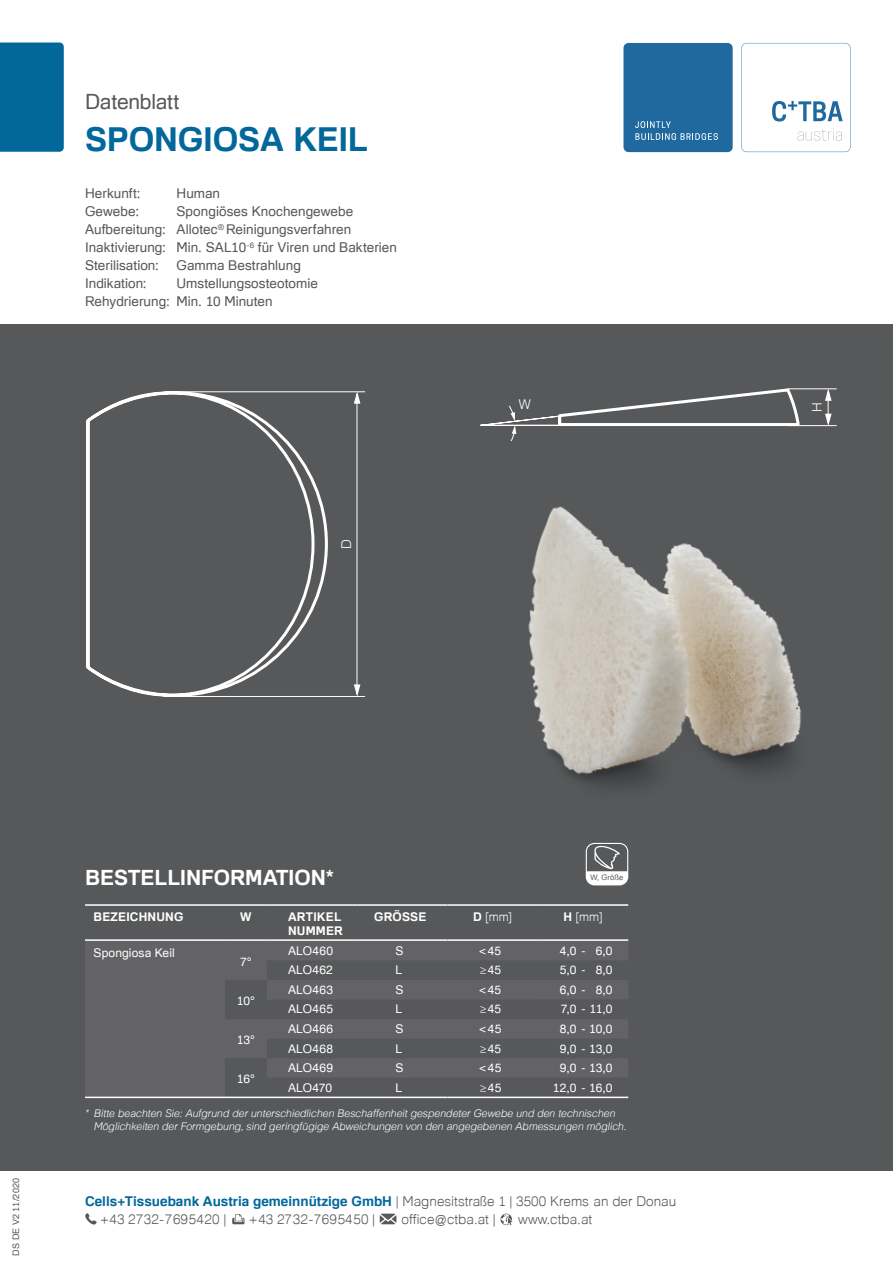
<style>
.page{position:relative;width:893px;height:1263px;background:#fff}
.page>*{position:absolute;margin:0;border:0;box-sizing:border-box;transform-origin:0 0}
.t1{font:700 33px "Familiar Pro";letter-spacing:-.005em;color:#02689c}
.t2{font:700 21px "Familiar Pro";color:#fff}
.t3{font:21px "Familiar Pro";letter-spacing:-.01em;color:#57585a}
.t4{font:13.5px/18px "Familiar Pro";letter-spacing:.005em;color:#57585a}
.t5{font:300 13.5px/18px "Familiar Pro";color:#57585a}
.t6{font:300 13.5px "Familiar Pro";color:#fff}
.t7{font:12px "Familiar Pro";letter-spacing:.015em;color:#fff}
.t8{font:700 12px/13.5px "Familiar Pro";letter-spacing:.015em;color:#fff}
.t9{font:300 12px "Familiar Pro";color:#fff}
.t10{font:italic 300 10.5px/12.6px "Familiar Pro";color:#fff}
.t11{font:9px "Familiar Pro";letter-spacing:.02em;color:#57585a}
.t12{font:7.5px "Familiar Pro";letter-spacing:.02em;color:#57585a}
.s1{font-weight:700}
.s2{font-family:"Minion Pro"}
.s3{font-weight:700;color:#02689c}
</style>
<div class="page">
<div style="left:0;top:324px;width:893px;height:846px;background:#57585a"></div>
<svg style="left:232px;top:1214px;width:12px;height:10px"></svg>
<svg style="left:500px;top:1213px;width:12px;height:12px"></svg>
<svg style="left:380px;top:1213px;width:16px;height:11px"></svg>
<svg style="left:85px;top:1213px;width:12px;height:12px"></svg>
<div style="left:0;top:43px;width:64px;height:109px;background:#02689c"></div>
<div style="left:623px;top:43px;width:110px;height:109px;background:#1f699f;border-radius:5px"></div>
<svg style="left:635px;top:121px;width:83px;height:19px"></svg>
<svg style="left:741px;top:43px;width:109px;height:109px"></svg>
<img style="left:528px;top:506px;width:274px;height:373px">
<svg style="left:85px;top:941px;width:543px;height:155px;fill:#636366"></svg>
<svg style="left:225px;top:980px;width:403px;height:116px"></svg>
<hr style="left:85px;top:904px;width:140px;height:2px;background:#fff">
<hr style="left:225px;top:904px;width:42px;height:2px;background:#fff">
<hr style="left:267px;top:904px;width:90px;height:2px;background:#fff">
<hr style="left:357px;top:904px;width:91px;height:2px;background:#fff">
<hr style="left:448px;top:904px;width:90px;height:2px;background:#fff">
<hr style="left:538px;top:904px;width:90px;height:2px;background:#fff">
<hr style="left:85px;top:939px;width:140px;height:2px;background:#fff">
<hr style="left:225px;top:939px;width:42px;height:2px;background:#fff">
<hr style="left:267px;top:939px;width:90px;height:2px;background:#fff">
<hr style="left:357px;top:939px;width:91px;height:2px;background:#fff">
<hr style="left:448px;top:939px;width:90px;height:2px;background:#fff">
<hr style="left:538px;top:939px;width:90px;height:2px;background:#fff">
<hr style="left:85px;top:1096px;width:140px;height:2px;background:#fff">
<hr style="left:225px;top:1096px;width:42px;height:2px;background:#fff">
<hr style="left:448px;top:1096px;width:90px;height:2px;background:#fff">
<hr style="left:538px;top:1096px;width:90px;height:2px;background:#fff">
<hr style="left:267px;top:1096px;width:90px;height:2px;background:#fff">
<hr style="left:357px;top:1096px;width:91px;height:2px;background:#fff">
<svg style="left:586px;top:843px;width:42px;height:42px"></svg>
<hr style="left:357px;top:399px;width:1px;height:290px;background:#fff">
<svg style="left:353px;top:392px;width:8px;height:13px"></svg>
<svg style="left:354px;top:683px;width:7px;height:13px"></svg>
<svg style="left:86px;top:391px;width:243px;height:306px"></svg>
<hr style="left:181px;top:391px;width:184px;height:1px;background:#fff">
<hr style="left:172px;top:696px;width:193px;height:1px;background:#fff">
<svg style="left:824px;top:389px;width:9px;height:38px"></svg>
<svg style="left:480px;top:388px;width:322px;height:54px"></svg>
<hr style="left:787px;top:388px;width:50px;height:1px;background:#fff">
<hr style="left:787px;top:425px;width:50px;height:1px;background:#fff">
<h2 class="t3" style="left:85px;top:90px;width:96px">Datenblatt</h2>
<h1 class="t1" style="left:85px;top:119px;width:284px">SPONGIOSA KEIL</h1>
<p class="t4" style="left:85px;top:184px;width:57px">Herkunft:</p>
<p class="t4" style="left:177px;top:184px;width:45px">Human</p>
<p class="t4" style="left:85px;top:202px;width:56px">Gewebe:</p>
<p class="t4" style="left:85px;top:202px;width:313px;text-indent:92px">Spongiöses Knochengewebe Aufbereitung: Allotec<sup>®</sup> Reinigungsverfahren Inaktivierung: Min. SAL10<sup>-6</sup> für Viren und Bakterien Sterilisation:</p>
<p class="t4" style="left:177px;top:256px;width:126px">Gamma Bestrahlung</p>
<p class="t4" style="left:85px;top:274px;width:234px;text-indent:92px">Umstellungsosteotomie<br>Rehydrierung: Min. 10 Minuten</p>
<p class="t4" style="left:85px;top:274px;width:63px">Indikation:</p>
<p class="t6" style="left:338px;top:549px;width:11px;rotate:-90deg">D</p>
<p class="t6" style="left:519px;top:396px;width:14px">W</p>
<p class="t6" style="left:809px;top:412px;width:11px;rotate:-90deg">H</p>
<p class="t11" style="left:11px;top:1255px;width:79px;rotate:-90deg">DS DE V2 11/2020</p>
<h2 class="t2" style="left:85px;top:865px;width:251px">BESTELLINFORMATION*</h2>
<p class="t8" style="left:94px;top:910px;width:91px">BEZEICHNUNG</p>
<p class="t8" style="left:240px;top:910px;width:13px">W</p>
<p class="t8" style="left:288px;top:910px;width:56px">ARTIKEL<br>NUMMER</p>
<p class="t8" style="left:374px;top:910px;width:54px">GRÖSSE</p>
<p class="t9" style="left:473px;top:909px;width:41px"><span class="s1">D</span> [mm]</p>
<p class="t9" style="left:563px;top:909px;width:41px"><span class="s1">H</span> [mm]</p>
<p class="t7" style="left:94px;top:946px;width:83px">Spongiosa Keil</p>
<p class="t7" style="left:240px;top:954px;width:13px">7°</p>
<p class="t12" style="left:590px;top:873px;width:34px">W, Größe</p>
<p class="t7" style="left:288px;top:943px;width:46px">ALO460</p>
<p class="t7" style="left:395px;top:943px;width:10px">S</p>
<p class="t7" style="left:479px;top:943px;width:24px">&lt;45</p>
<p class="t7" style="left:560px;top:943px;width:54px">4,0 - 6,0</p>
<p class="t7" style="left:288px;top:963px;width:46px">ALO462</p>
<p class="t7" style="left:395px;top:963px;width:8px">L</p>
<p class="t7" style="left:480px;top:963px;width:23px"><span class="s2">≥</span>45</p>
<p class="t7" style="left:560px;top:963px;width:54px">5,0 - 8,0</p>
<p class="t7" style="left:237px;top:993px;width:20px">10°</p>
<p class="t7" style="left:237px;top:1033px;width:20px">13°</p>
<p class="t7" style="left:237px;top:1072px;width:20px">16°</p>
<p class="t7" style="left:288px;top:982px;width:46px">ALO463</p>
<p class="t7" style="left:395px;top:982px;width:10px">S</p>
<p class="t7" style="left:479px;top:982px;width:24px">&lt;45</p>
<p class="t7" style="left:560px;top:982px;width:54px">6,0 - 8,0</p>
<p class="t7" style="left:288px;top:1002px;width:46px">ALO465</p>
<p class="t7" style="left:395px;top:1002px;width:8px">L</p>
<p class="t7" style="left:480px;top:1002px;width:23px"><span class="s2">≥</span>45</p>
<p class="t7" style="left:561px;top:1002px;width:53px">7,0 - 11,0</p>
<p class="t7" style="left:288px;top:1022px;width:46px">ALO466</p>
<p class="t7" style="left:395px;top:1022px;width:10px">S</p>
<p class="t7" style="left:479px;top:1022px;width:24px">&lt;45</p>
<p class="t7" style="left:560px;top:1022px;width:54px">8,0 - 10,0</p>
<p class="t7" style="left:288px;top:1041px;width:46px">ALO468</p>
<p class="t7" style="left:395px;top:1041px;width:8px">L</p>
<p class="t7" style="left:480px;top:1041px;width:23px"><span class="s2">≥</span>45</p>
<p class="t7" style="left:560px;top:1041px;width:54px">9,0 - 13,0</p>
<p class="t7" style="left:288px;top:1061px;width:46px">ALO469</p>
<p class="t7" style="left:395px;top:1061px;width:10px">S</p>
<p class="t7" style="left:479px;top:1061px;width:24px">&lt;45</p>
<p class="t7" style="left:560px;top:1061px;width:54px">9,0 - 13,0</p>
<p class="t7" style="left:288px;top:1080px;width:46px">ALO470</p>
<p class="t7" style="left:395px;top:1080px;width:8px">L</p>
<p class="t7" style="left:480px;top:1080px;width:23px"><span class="s2">≥</span>45</p>
<p class="t7" style="left:553px;top:1080px;width:61px">12,0 - 16,0</p>
<p class="t10" style="left:94px;top:1107px;width:534px;text-indent:-9px">* Bitte beachten Sie: Aufgrund der unterschiedlichen Beschaffenheit gespendeter Gewebe und den technischen<br>Möglichkeiten der Formgebung, sind geringfügige Abweichungen von den angegebenen Abmessungen möglich.</p>
<p class="t5" style="left:100px;top:1192px;width:578px;text-indent:-15px"><span class="s3">Cells+Tissuebank Austria gemeinnützige GmbH</span> | Magnesitstraße 1 | 3500 Krems an der Donau +43 2732-7695420 |</p>
<p class="t5" style="left:249px;top:1210px;width:128px">+43 2732-7695450 |</p>
<p class="t5" style="left:402px;top:1210px;width:96px">office@ctba.at |</p>
<p class="t5" style="left:518px;top:1210px;width:75px">www.ctba.at</p>
</div>
